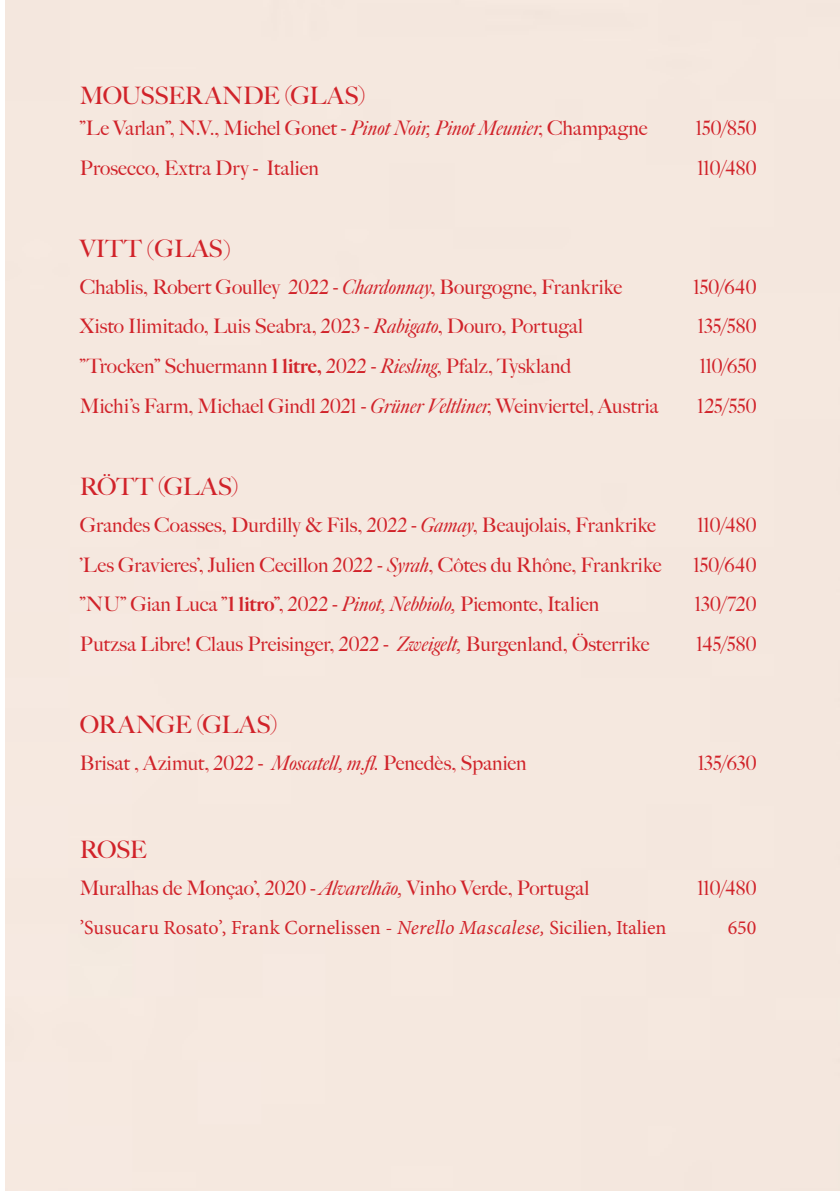
<style>
.page{position:relative;width:840px;height:1191px;background:#fff}
.page>*{position:absolute;margin:0;border:0;box-sizing:border-box;transform-origin:0 0}
.t1{font:24px "Big Caslon FB";letter-spacing:-.005em;color:#d1232a}
.t2{font:20px "Big Caslon FB";color:#d1232a}
.t3{font:20px "Minion Pro";color:#d1232a}
.s1{font-style:italic}
.s2{font-weight:900}
</style>
<div class="page">
<p class="t1" style="left:80px;top:81px;width:286px">MOUSSERANDE (GLAS)</p>
<p class="t2" style="left:80px;top:116px;width:568px">”Le Varlan”, N.V., Michel Gonet - <span class="s1">Pinot Noir, Pinot Meunier</span>, Champagne</p>
<p class="t2" style="left:695px;top:116px;width:62px">150/850</p>
<p class="t2" style="left:80px;top:156px;width:240px">Prosecco, Extra Dry - Italien</p>
<p class="t2" style="left:697px;top:156px;width:61px">110/480</p>
<p class="t1" style="left:80px;top:234px;width:152px">VITT (GLAS)</p>
<p class="t2" style="left:80px;top:275px;width:543px">Chablis, Robert Goulley 2022 - <span class="s1">Chardonnay</span>, Bourgogne, Frankrike</p>
<p class="t2" style="left:693px;top:275px;width:64px">150/640</p>
<p class="t2" style="left:80px;top:315px;width:504px">Xisto Ilimitado, Luis Seabra, 2023 - <span class="s1">Rabigato</span>, Douro, Portugal</p>
<p class="t2" style="left:697px;top:315px;width:60px">135/580</p>
<p class="t2" style="left:80px;top:354px;width:492px">”Trocken” Schuermann <span class="s2">1 litre,</span> 2022 - <span class="s1">Riesling</span>, Pfalz, Tyskland</p>
<p class="t2" style="left:699px;top:354px;width:58px">110/650</p>
<p class="t2" style="left:80px;top:394px;width:579px">Michi’s Farm, Michael Gindl 2021 - <span class="s1">Grüner Veltliner</span>, Weinviertel, Austria</p>
<p class="t2" style="left:697px;top:394px;width:60px">125/550</p>
<p class="t1" style="left:80px;top:473px;width:160px">RÖTT (GLAS)</p>
<p class="t2" style="left:80px;top:513px;width:577px">Grandes Coasses, Durdilly &amp; Fils, 2022 - <span class="s1">Gamay</span>, Beaujolais, Frankrike</p>
<p class="t2" style="left:697px;top:513px;width:61px">110/480</p>
<p class="t2" style="left:80px;top:553px;width:582px">’Les Gravieres’, Julien Cecillon 2022 - <span class="s1">Syrah</span>, Côtes du Rhône, Frankrike</p>
<p class="t2" style="left:693px;top:553px;width:64px">150/640</p>
<p class="t2" style="left:80px;top:592px;width:520px">”NU” Gian Luca ”<span class="s2">1 litro</span>”, 2022 - <span class="s1">Pinot, Nebbiolo,</span> Piemonte, Italien</p>
<p class="t2" style="left:694px;top:592px;width:63px">130/720</p>
<p class="t2" style="left:80px;top:632px;width:570px">Putzsa Libre! Claus Preisinger, 2022 - <span class="s1">Zweigelt,</span> Burgenland, Österrike</p>
<p class="t2" style="left:696px;top:632px;width:61px">145/580</p>
<p class="t1" style="left:80px;top:711px;width:199px">ORANGE (GLAS)</p>
<p class="t2" style="left:80px;top:751px;width:448px">Brisat , Azimut, 2022 - <span class="s1">Moscatell, m.fl.</span> Penedès, Spanien</p>
<p class="t2" style="left:697px;top:751px;width:60px">135/630</p>
<p class="t1" style="left:80px;top:836px;width:68px">ROSE</p>
<p class="t2" style="left:80px;top:876px;width:510px">Muralhas de Monçao’, 2020 - <span class="s1">Alvarelhão,</span> Vinho Verde, Portugal</p>
<p class="t2" style="left:697px;top:876px;width:61px">110/480</p>
<p class="t3" style="left:80px;top:914px;width:588px">’Susucaru Rosato’, Frank Cornelissen - <span class="s1">Nerello Mascalese,</span> Sicilien, Italien</p>
<p class="t3" style="left:727px;top:914px;width:30px">650</p>
</div>
